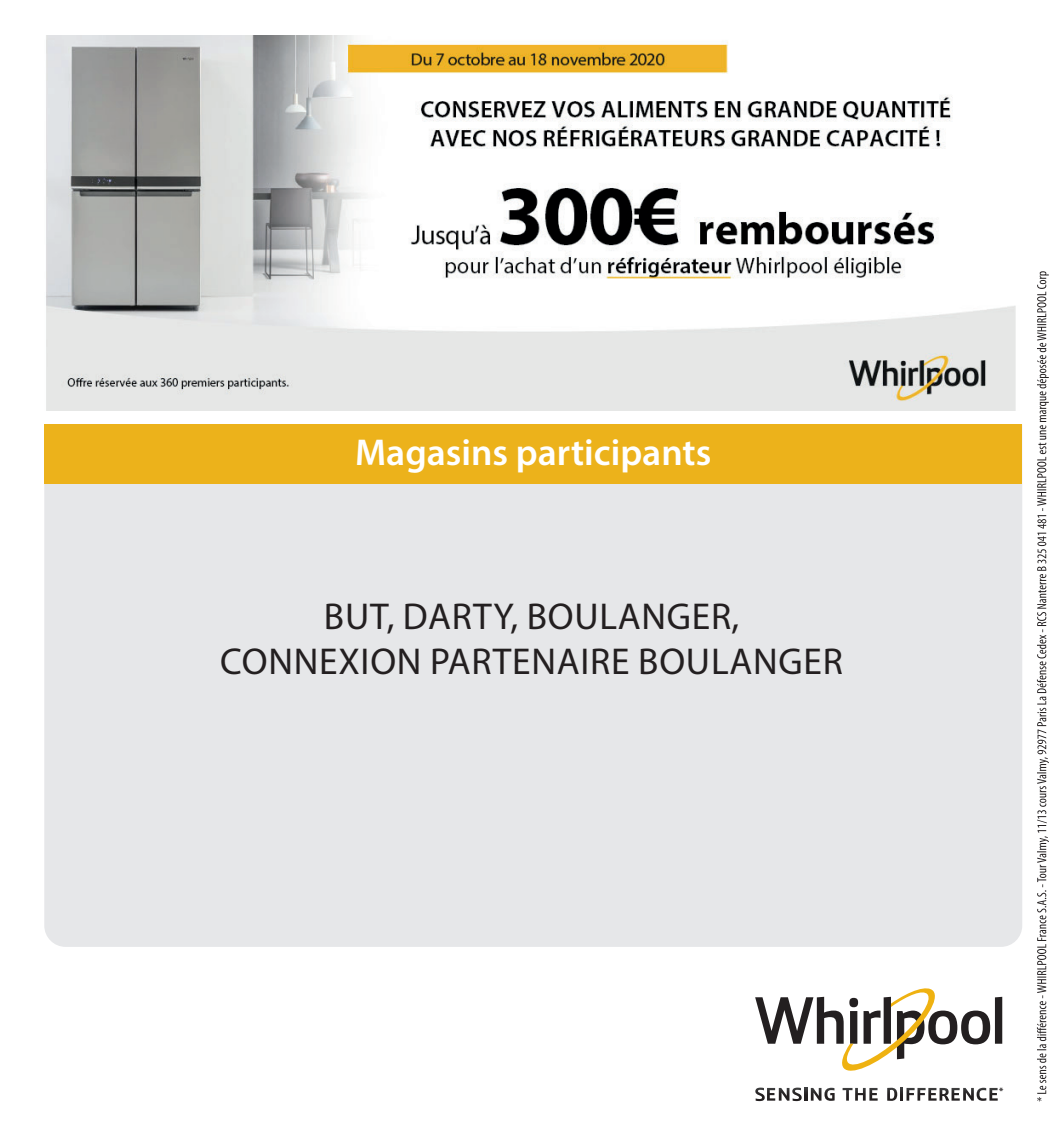
<style>
.page{position:relative;width:1063px;height:1134px;background:#fff}
.page>*{position:absolute;margin:0;border:0;box-sizing:border-box;transform-origin:0 0}
.t1{font:37.5px/45px "Myriad Pro";letter-spacing:.02em;color:#231f20;text-align:center}
.t2{font:600 37.5px "Myriad Pro";color:#fff}
.t3{font:700 9.5px "Myriad Pro";color:#231f20}
</style>
<div class="page">
<div style="left:44px;top:484px;width:978px;height:463px;background:#e6e7e9"></div>
<svg style="left:887px;top:1088px;width:111px;height:13px"></svg>
<svg style="left:843px;top:1088px;width:35px;height:13px"></svg>
<svg style="left:755px;top:1087px;width:80px;height:14px"></svg>
<div style="left:995px;top:997px;width:7px;height:47px;background:#231f20"></div>
<svg style="left:755px;top:988px;width:235px;height:83px"></svg>
<svg style="left:1037px;top:271px;width:12px;height:830px"></svg>
<div style="left:44px;top:424px;width:978px;height:60px;background:#ecb21b"></div>
<img style="left:46px;top:35px;width:970px;height:375px">
<p class="t2" style="left:355px;top:428px;width:358px">Magasins participants</p>
<p class="t1" style="left:220px;top:594px;width:624px">BUT, DARTY, BOULANGER,<br>CONNEXION PARTENAIRE BOULANGER</p>
<p class="t3" style="left:999px;top:1085px;width:6px">*</p>
</div>
